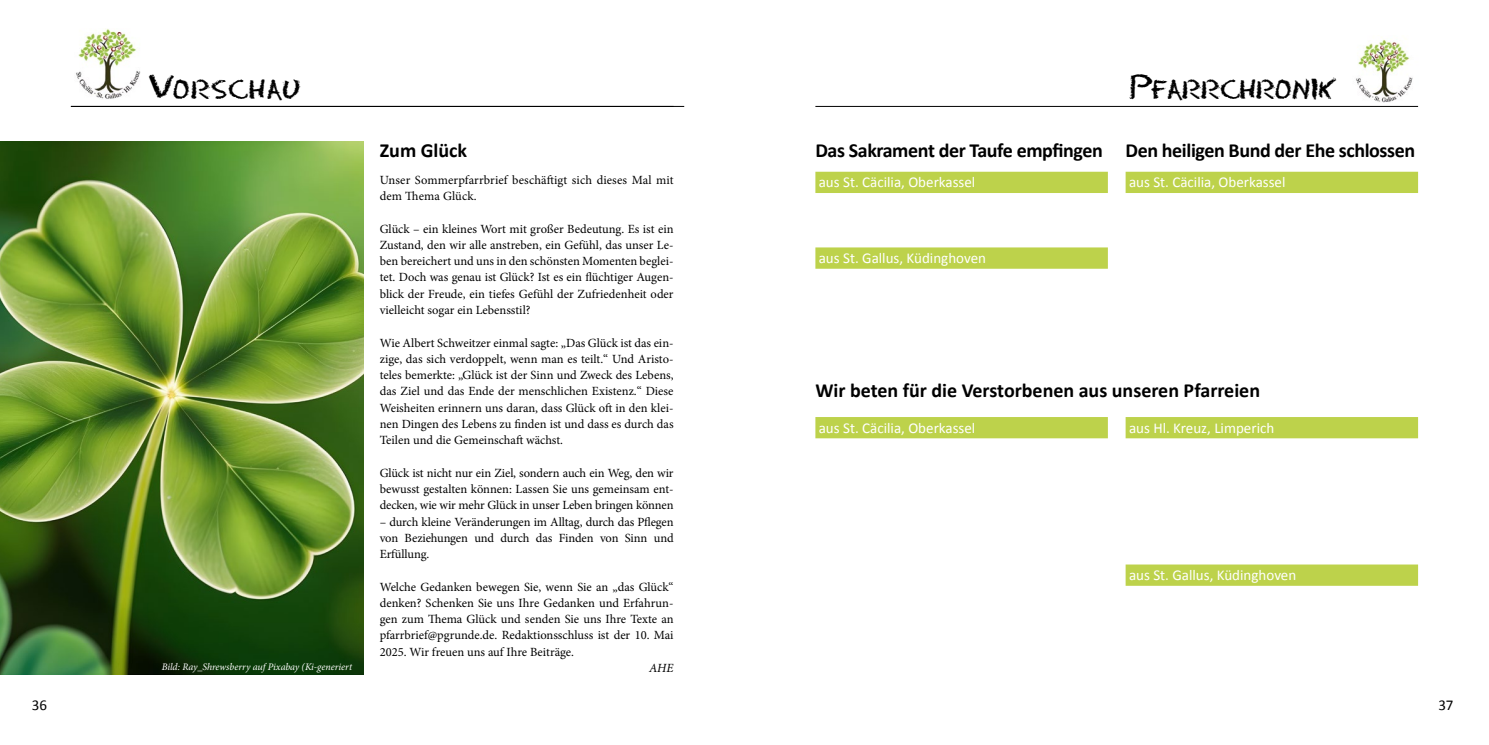
<style>
.page{position:relative;width:1489px;height:745px;background:#fff}
.page>*{position:absolute;margin:0;border:0;box-sizing:border-box;transform-origin:0 0}
.t1{font:27.5px "Chalk Dust Regular SWFTE";letter-spacing:-.01em;color:#000}
.t2{font:27.5px "Chalk Dust Regular SWFTE";letter-spacing:.03em;color:#000}
.t3{font:700 20px "Calibri";letter-spacing:-.02em;color:#000}
.t4{font:700 20px "Calibri";color:#000}
.t5{font:15px "Calibri";color:#fff}
.t6{font:15px "Calibri";color:#000}
.t7{font:12.5px/16.2px "Minion Pro";letter-spacing:-.005em;color:#000;text-align:justify}
.t8{font:italic 12.5px "Minion Pro";color:#000}
.t9{font:italic 10px "Minion Pro";letter-spacing:-.005em;color:#fff}
</style>
<div class="page">
<hr style="left:815px;top:106px;width:602px;height:1px;background:#000">
<hr style="left:71px;top:106px;width:613px;height:1px;background:#000">
<img style="left:1356px;top:39px;width:57px;height:64px">
<div style="left:1125px;top:172px;width:292px;height:21px;background:#bdd24b"></div>
<img style="left:76px;top:28px;width:65px;height:71px">
<div style="left:815px;top:417px;width:292px;height:21px;background:#bdd24b"></div>
<div style="left:1125px;top:417px;width:292px;height:21px;background:#bdd24b"></div>
<div style="left:1125px;top:564px;width:292px;height:21px;background:#bdd24b"></div>
<div style="left:815px;top:172px;width:292px;height:21px;background:#bdd24b"></div>
<div style="left:815px;top:247px;width:292px;height:21px;background:#bdd24b"></div>
<img style="left:0;top:142px;width:363px;height:531px">
<h1 class="t2" style="left:149px;top:69px;width:153px">Vorschau</h1>
<h2 class="t4" style="left:380px;top:137px;width:89px">Zum Glück</h2>
<p class="t7" style="left:380px;top:172px;width:295px">Unser Sommerpfarrbrief beschäftigt sich dieses Mal mit dem Thema Glück.</p>
<p class="t7" style="left:380px;top:220px;width:295px">Glück – ein kleines Wort mit großer Bedeutung. Es ist ein Zustand, den wir alle anstreben, ein Gefühl, das unser Le&shy;ben bereichert und uns in den schönsten Momenten beglei&shy;tet. Doch was genau ist Glück? Ist es ein flüchtiger Augen&shy;blick der Freude, ein tiefes Gefühl der Zufriedenheit oder vielleicht sogar ein Lebensstil?</p>
<p class="t7" style="left:380px;top:334px;width:295px">Wie Albert Schweitzer einmal sagte: „Das Glück ist das ein&shy;zige, das sich verdoppelt, wenn man es teilt.“ Und Aristo&shy;teles bemerkte: „Glück ist der Sinn und Zweck des Lebens, das Ziel und das Ende der menschlichen Existenz.“ Diese Weisheiten erinnern uns daran, dass Glück oft in den klei&shy;nen Dingen des Lebens zu finden ist und dass es durch das Teilen und die Gemeinschaft wächst.</p>
<p class="t7" style="left:380px;top:464px;width:295px">Glück ist nicht nur ein Ziel, sondern auch ein Weg, den wir bewusst gestalten können: Lassen Sie uns gemeinsam ent&shy;decken, wie wir mehr Glück in unser Leben bringen können</p>
<p class="t7" style="left:380px;top:513px;width:295px">– durch kleine Veränderungen im Alltag, durch das Pflegen von Beziehungen und durch das Finden von Sinn und Erfüllung.</p>
<p class="t7" style="left:380px;top:578px;width:295px">Welche Gedanken bewegen Sie, wenn Sie an „das Glück“ denken? Schenken Sie uns Ihre Gedanken und Erfahrun&shy;gen zum Thema Glück und senden Sie uns Ihre Texte an pfarrbrief@pgrunde.de. Redaktionsschluss ist der 10. Mai 2025. Wir freuen uns auf Ihre Beiträge.</p>
<p class="t9" style="left:162px;top:659px;width:192px">Bild: Ray_Shrewsberry auf Pixabay (Ki-generiert</p>
<p class="t8" style="left:649px;top:659px;width:26px">AHE</p>
<h2 class="t3" style="left:815px;top:137px;width:289px">Das Sakrament der Taufe empfingen</h2>
<p class="t5" style="left:818px;top:173px;width:158px">aus St. Cäcilia, Oberkassel</p>
<p class="t5" style="left:818px;top:248px;width:169px">aus St. Gallus, Küdinghoven</p>
<h1 class="t1" style="left:1129px;top:69px;width:209px">Pfarrchronik</h1>
<h2 class="t3" style="left:1125px;top:137px;width:291px">Den heiligen Bund der Ehe schlossen</h2>
<p class="t5" style="left:1128px;top:173px;width:158px">aus St. Cäcilia, Oberkassel</p>
<h2 class="t4" style="left:815px;top:378px;width:446px">Wir beten für die Verstorbenen aus unseren Pfarreien</h2>
<p class="t5" style="left:1128px;top:418px;width:147px">aus Hl. Kreuz, Limperich</p>
<p class="t5" style="left:818px;top:418px;width:158px">aus St. Cäcilia, Oberkassel</p>
<p class="t5" style="left:1128px;top:565px;width:169px">aus St. Gallus, Küdinghoven</p>
<p class="t6" style="left:32px;top:695px;width:17px">36</p>
<p class="t6" style="left:1438px;top:695px;width:17px">37</p>
</div>
